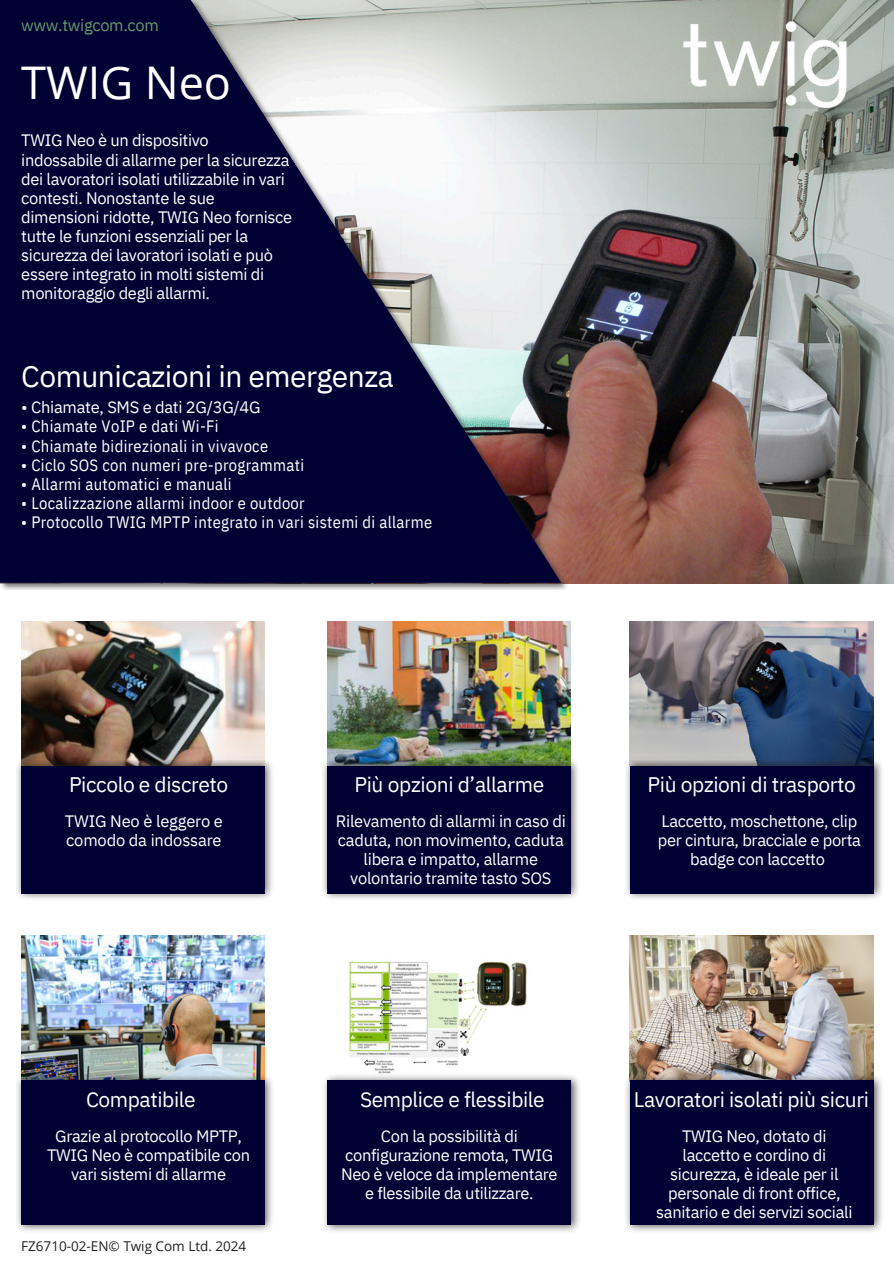
<style>
.page{position:relative;width:894px;height:1264px;background:#fff}
.page>*{position:absolute;margin:0;border:0;box-sizing:border-box;transform-origin:0 0}
.t1{font:45px "Open Sans";color:#fff}
.t2{font:30px "IBM Plex Sans";letter-spacing:-.015em;color:#fff}
.t3{font:21px "IBM Plex Sans";letter-spacing:-.02em;color:#fff}
.t4{font:16.5px/19.2px "IBM Plex Sans";letter-spacing:-.02em;color:#fff;text-align:center}
.t5{font:16.5px "IBM Plex Sans Cond";letter-spacing:.02em;color:#fff}
.t6{font:16.5px "IBM Plex Sans";letter-spacing:-.02em;color:#696}
.t7{font:13.5px "Open Sans";color:#231f20}
</style>
<div class="page">
<img style="left:21px;top:621px;width:243px;height:136px">
<img style="left:568px;top:0;width:325px;height:583px">
<img style="left:327px;top:621px;width:243px;height:136px">
<img style="left:629px;top:621px;width:243px;height:136px">
<img style="left:21px;top:935px;width:243px;height:137px">
<img style="left:349px;top:961px;width:178px;height:111px">
<img style="left:629px;top:935px;width:243px;height:137px">
<img style="left:0;top:0;width:568px;height:590px">
<svg style="left:0;top:0;width:561px;height:583px;background:#444465"></svg>
<img style="left:17px;top:757px;width:255px;height:142px">
<div style="left:21px;top:765px;width:243px;height:128px;background:#003"></div>
<img style="left:651px;top:0;width:242px;height:141px">
<img style="left:17px;top:1072px;width:255px;height:159px">
<div style="left:21px;top:1080px;width:243px;height:145px;background:#003"></div>
<img style="left:323px;top:757px;width:255px;height:142px">
<div style="left:327px;top:765px;width:244px;height:128px;background:#003"></div>
<img style="left:626px;top:757px;width:256px;height:142px">
<div style="left:629px;top:765px;width:243px;height:128px;background:#003"></div>
<img style="left:324px;top:1072px;width:256px;height:160px">
<div style="left:327px;top:1080px;width:244px;height:145px;background:#003"></div>
<img style="left:626px;top:1072px;width:256px;height:160px">
<div style="left:629px;top:1080px;width:244px;height:145px;background:#003"></div>
<p class="t6" style="left:21px;top:14px;width:139px">www.twigcom.com</p>
<p class="t1" style="left:21px;top:50px;width:211px">TWIG Neo</p>
<h2 class="t4" style="left:21px;top:131px;width:272px;text-align:left">TWIG Neo è un dispositivo indossabile di allarme per la sicurezza dei lavoratori isolati utilizzabile in vari contesti. Nonostante le sue dimensioni ridotte, TWIG Neo fornisce tutte le funzioni essenziali per la sicurezza dei lavoratori isolati e può essere integrato in molti sistemi di monitoraggio degli allarmi.</h2>
<p class="t2" style="left:21px;top:356px;width:374px">Comunicazioni in emergenza</p>
<p class="t4" style="left:21px;top:397px;width:241px">• Chiamate, SMS e dati 2G/3G/4G</p>
<p class="t5" style="left:21px;top:415px;width:199px">• Chiamate VoIP e dati Wi-Fi</p>
<p class="t5" style="left:21px;top:434px;width:248px">• Chiamate bidirezionali in vivavoce</p>
<p class="t5" style="left:21px;top:454px;width:284px">• Ciclo SOS con numeri pre-programmati</p>
<p class="t5" style="left:21px;top:473px;width:212px">• Allarmi automatici e manuali</p>
<p class="t5" style="left:21px;top:492px;width:285px">• Localizzazione allarmi indoor e outdoor</p>
<p class="t5" style="left:21px;top:511px;width:412px">• Protocollo TWIG MPTP integrato in vari sistemi di allarme</p>
<p class="t3" style="left:69px;top:770px;width:161px">Piccolo e discreto</p>
<p class="t4" style="left:65px;top:811px;width:159px;text-align:left">TWIG Neo è leggero e comodo da indossare</p>
<h2 class="t3" style="left:354px;top:770px;width:191px">Più opzioni d’allarme</h2>
<h1 class="t4" style="left:336px;top:811px;width:231px">Rilevamento di allarmi in caso di caduta, non movimento, caduta libera e impatto, allarme volontario tramite tasto SOS</h1>
<h1 class="t3" style="left:647px;top:770px;width:210px">Più opzioni di trasporto</h1>
<h1 class="t4" style="left:657px;top:811px;width:204px">Laccetto, moschettone, clip per cintura, bracciale e porta badge con laccetto</h1>
<h2 class="t3" style="left:86px;top:1085px;width:111px">Compatibile</h2>
<p class="t4" style="left:47px;top:1125px;width:204px">Grazie al protocollo MPTP,<br>TWIG Neo è compatibile con vari sistemi di allarme</p>
<h2 class="t7" style="left:21px;top:1236px;width:226px">FZ6710-02-EN© Twig Com Ltd. 2024</h2>
<p class="t3" style="left:360px;top:1085px;width:186px">Semplice e flessibile</p>
<p class="t3" style="left:633px;top:1085px;width:236px">Lavoratori isolati più sicuri</p>
<p class="t4" style="left:341px;top:1125px;width:218px">Con la possibilità di configurazione remota, TWIG<br>Neo è veloce da implementare e flessibile da utilizzare.</p>
<p class="t4" style="left:656px;top:1125px;width:198px">TWIG Neo, dotato di laccetto e cordino di sicurezza, è ideale per il personale di front office, sanitario e dei servizi sociali</p>
</div>
